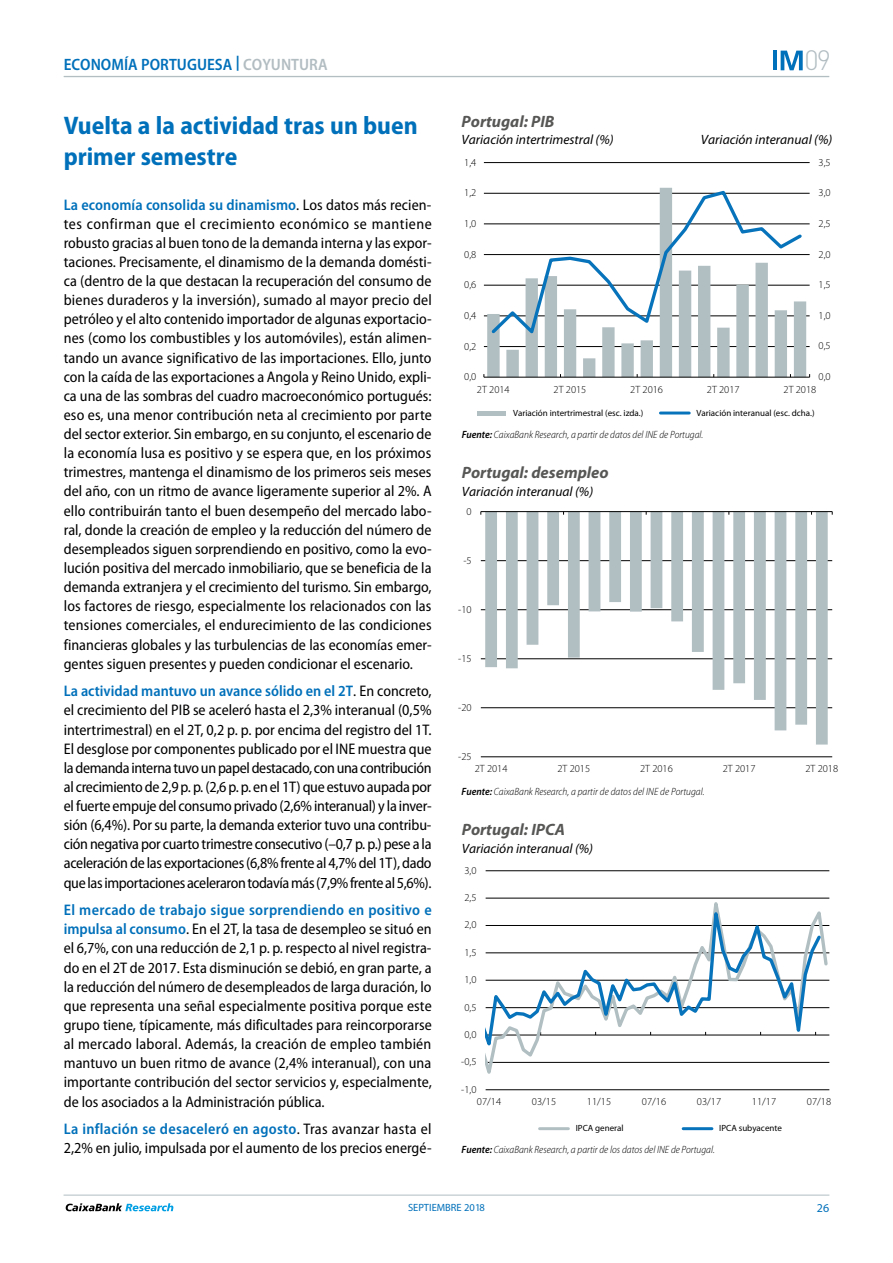
<style>
.page{position:relative;width:893px;height:1263px;background:#fff}
.page>*{position:absolute;margin:0;border:0;box-sizing:border-box;transform-origin:0 0}
.t1{font:300 27.6px "DIN Pro";color:#b2bdc2}
.t2{font:700 semi-condensed 25.5px/31px "Myriad Pro";color:#0070ba}
.t3{font:italic 700 16.5px "Myriad Pro";color:#575756}
.t4{font:600 semi-condensed 16.5px "Myriad Pro";color:#0070ba}
.t5{font:semi-condensed 15.3px/19.2px "Myriad Pro";color:#000;text-align:justify}
.t6{font:italic 13.5px "Myriad Pro";color:#000}
.t7{font:12px "Myriad Pro";color:#0070ba}
.t8{font:300 10.5px "Myriad Pro";color:#000}
.t9{font:italic 300 semi-condensed 10.5px "Myriad Pro";letter-spacing:.005em;color:#000}
.t10{font:10.5px "Myriad Pro";color:#0070ba}
.t11{font:9px "Myriad Pro";color:#000}
.s1{color:#b2bdc2}
.s2{font-weight:600;color:#0070ba}
.s3{font-weight:600}
</style>
<div class="page">
<hr style="left:64px;top:1195px;width:765px;height:1px;background:#b2bdc2">
<svg style="left:66px;top:1203px;width:107px;height:8px"></svg>
<svg style="left:781px;top:51px;width:22px;height:19px"></svg>
<hr style="left:773px;top:51px;width:4px;height:19px;background:#0070ba">
<hr style="left:64px;top:76px;width:765px;height:1px;background:#b2bdc2">
<hr style="left:484px;top:346px;width:326px;height:1px;background:#000">
<hr style="left:484px;top:316px;width:326px;height:1px;background:#000">
<hr style="left:484px;top:285px;width:326px;height:1px;background:#000">
<hr style="left:484px;top:254px;width:326px;height:1px;background:#000">
<hr style="left:484px;top:224px;width:326px;height:1px;background:#000">
<hr style="left:484px;top:193px;width:326px;height:1px;background:#000">
<hr style="left:484px;top:162px;width:326px;height:1px;background:#000">
<svg style="left:487px;top:188px;width:319px;height:189px;fill:#b1bec2"></svg>
<hr style="left:484px;top:377px;width:326px;height:1px;background:#000">
<svg style="left:489px;top:189px;width:316px;height:149px"></svg>
<hr style="left:477px;top:411px;width:29px;height:4px;background:#b1bec2">
<hr style="left:660px;top:411px;width:29px;height:3px;background:#0773ba">
<hr style="left:481px;top:756px;width:351px;height:1px;background:#000">
<hr style="left:481px;top:707px;width:351px;height:1px;background:#000">
<hr style="left:481px;top:658px;width:351px;height:1px;background:#000">
<hr style="left:481px;top:609px;width:351px;height:1px;background:#000">
<hr style="left:481px;top:560px;width:351px;height:1px;background:#000">
<svg style="left:485px;top:512px;width:343px;height:232px"></svg>
<hr style="left:481px;top:511px;width:351px;height:1px;background:#000">
<hr style="left:486px;top:1089px;width:343px;height:1px;background:#000">
<hr style="left:486px;top:870px;width:343px;height:1px;background:#000">
<svg style="left:486px;top:897px;width:344px;height:177px"></svg>
<svg style="left:486px;top:897px;width:337px;height:161px"></svg>
<hr style="left:540px;top:1127px;width:28px;height:3px;background:#b1bec2">
<hr style="left:683px;top:1127px;width:29px;height:3px;background:#0773ba">
<p class="t4" style="left:64px;top:55px;width:265px">ECONOMÍA PORTUGUESA <sup>|</sup> <span class="s1">COYUNTURA</span></p>
<h2 class="t2" style="left:64px;top:110px;width:355px">Vuelta a la actividad tras un buen primer semestre</h2>
<p class="t5" style="left:64px;top:195px;width:370px"><span class="s2">La economía consolida su dinamismo</span>. Los datos más recien&shy;tes confirman que el crecimiento económico se mantiene robusto gracias al buen tono de la demanda interna y las expor&shy;taciones. Precisamente, el dinamismo de la demanda domésti&shy;ca (dentro de la que destacan la recuperación del consumo de bienes duraderos y la inversión), sumado al mayor precio del petróleo y el alto contenido importador de algunas exportacio&shy;nes (como los combustibles y los automóviles), están alimen&shy;tando un avance significativo de las importaciones. Ello, junto con la caída de las exportaciones a Angola y Reino Unido, expli&shy;ca una de las sombras del cuadro macroeconómico portugués: eso es, una menor contribución neta al crecimiento por parte del sector exterior. Sin embargo, en su conjunto, el escenario de la economía lusa es positivo y se espera que, en los próximos trimestres, mantenga el dinamismo de los primeros seis meses del año, con un ritmo de avance ligeramente superior al 2%. A ello contribuirán tanto el buen desempeño del mercado labo&shy;ral, donde la creación de empleo y la reducción del número de desempleados siguen sorprendiendo en positivo, como la evo&shy;lución positiva del mercado inmobiliario, que se beneficia de la demanda extranjera y el crecimiento del turismo. Sin embargo, los factores de riesgo, especialmente los relacionados con las tensiones comerciales, el endurecimiento de las condiciones financieras globales y las turbulencias de las economías emer&shy;gentes siguen presentes y pueden condicionar el escenario.</p>
<p class="t5" style="left:64px;top:682px;width:369px"><span class="s2">La actividad mantuvo un avance sólido en el 2T</span>. En concreto, el crecimiento del PIB se aceleró hasta el 2,3% interanual (0,5% intertrimestral) en el 2T, 0,2 p. p. por encima del registro del 1T.<br>El desglose por componentes publicado por el INE muestra que la demanda interna tuvo un papel destacado, con una contribución al crecimiento de 2,9 p. p. (2,6 p. p. en el 1T) que estuvo aupada por el fuerte empuje del consumo privado (2,6% interanual) y la inver&shy;sión (6,4%). Por su parte, la demanda exterior tuvo una contribu&shy;ción negativa por cuarto trimestre consecutivo (–0,7 p. p.) pese a la aceleración de las exportaciones (6,8% frente al 4,7% del 1T), dado que las importaciones aceleraron todavía más (7,9% frente al 5,6%).</p>
<p class="t5" style="left:64px;top:901px;width:369px"><span class="s2">El mercado de trabajo sigue sorprendiendo en positivo e impulsa al consumo</span>. En el 2T, la tasa de desempleo se situó en el 6,7%, con una reducción de 2,1 p. p. respecto al nivel registra&shy;do en el 2T de 2017. Esta disminución se debió, en gran parte, a la reducción del número de desempleados de larga duración, lo que representa una señal especialmente positiva porque este grupo tiene, típicamente, más dificultades para reincorporarse al mercado laboral. Además, la creación de empleo también mantuvo un buen ritmo de avance (2,4% interanual), con una importante contribución del sector servicios y, especialmente, de los asociados a la Administración pública.</p>
<p class="t5" style="left:64px;top:1120px;width:369px"><span class="s2">La inflación se desaceleró en agosto</span>. Tras avanzar hasta el<br>2,2% en julio, impulsada por el aumento de los precios energé-</p>
<h1 class="t1" style="left:804px;top:42px;width:28px">09</h1>
<p class="t3" style="left:462px;top:113px;width:94px">Portugal: PIB</p>
<p class="t6" style="left:462px;top:133px;width:154px">Variación intertrimestral (%)</p>
<p class="t6" style="left:701px;top:133px;width:133px">Variación interanual (%)</p>
<p class="t8" style="left:464px;top:156px;width:14px">1,4</p>
<p class="t8" style="left:819px;top:156px;width:14px">3,5</p>
<p class="t8" style="left:464px;top:187px;width:14px">1,2</p>
<p class="t8" style="left:819px;top:187px;width:14px">3,0</p>
<p class="t8" style="left:464px;top:218px;width:14px">1,0</p>
<p class="t8" style="left:819px;top:218px;width:14px">2,5</p>
<p class="t8" style="left:464px;top:248px;width:14px">0,8</p>
<p class="t8" style="left:819px;top:248px;width:14px">2,0</p>
<p class="t8" style="left:464px;top:279px;width:14px">0,6</p>
<p class="t8" style="left:819px;top:279px;width:14px">1,5</p>
<p class="t8" style="left:464px;top:310px;width:14px">0,4</p>
<p class="t8" style="left:819px;top:310px;width:14px">1,0</p>
<p class="t8" style="left:464px;top:340px;width:14px">0,2</p>
<p class="t8" style="left:819px;top:340px;width:14px">0,5</p>
<p class="t8" style="left:464px;top:371px;width:14px">0,0</p>
<p class="t8" style="left:819px;top:371px;width:14px">0,0</p>
<p class="t8" style="left:477px;top:383px;width:34px">2T 2014</p>
<p class="t8" style="left:554px;top:383px;width:34px">2T 2015</p>
<p class="t8" style="left:630px;top:383px;width:34px">2T 2016</p>
<p class="t8" style="left:707px;top:383px;width:34px">2T 2017</p>
<p class="t8" style="left:783px;top:383px;width:34px">2T 2018</p>
<p class="t11" style="left:513px;top:408px;width:132px">Variación intertrimestral (esc. izda.)</p>
<p class="t11" style="left:697px;top:408px;width:120px">Variación interanual (esc. dcha.)</p>
<p class="t9" style="left:462px;top:429px;width:243px"><span class="s3">Fuente:</span> CaixaBank Research, a partir de datos del INE de Portugal.</p>
<p class="t3" style="left:462px;top:463px;width:148px">Portugal: desempleo</p>
<p class="t6" style="left:462px;top:484px;width:133px">Variación interanual (%)</p>
<p class="t8" style="left:467px;top:505px;width:7px">0</p>
<p class="t8" style="left:463px;top:554px;width:10px">-5</p>
<p class="t8" style="left:458px;top:603px;width:15px">-10</p>
<p class="t8" style="left:458px;top:652px;width:15px">-15</p>
<p class="t8" style="left:458px;top:701px;width:15px">-20</p>
<p class="t8" style="left:458px;top:750px;width:15px">-25</p>
<p class="t8" style="left:475px;top:763px;width:34px">2T 2014</p>
<p class="t8" style="left:557px;top:763px;width:34px">2T 2015</p>
<p class="t8" style="left:640px;top:763px;width:34px">2T 2016</p>
<p class="t8" style="left:723px;top:763px;width:34px">2T 2017</p>
<p class="t8" style="left:805px;top:763px;width:34px">2T 2018</p>
<p class="t9" style="left:462px;top:786px;width:245px"><span class="s3">Fuente:</span> CaixaBank Research, a partir de datos del INE de Portugal.</p>
<p class="t3" style="left:462px;top:820px;width:105px">Portugal: IPCA</p>
<p class="t6" style="left:462px;top:841px;width:133px">Variación interanual (%)</p>
<p class="t8" style="left:464px;top:864px;width:14px">3,0</p>
<p class="t8" style="left:464px;top:892px;width:14px">2,5</p>
<p class="t8" style="left:464px;top:919px;width:14px">2,0</p>
<p class="t8" style="left:464px;top:946px;width:14px">1,5</p>
<p class="t8" style="left:464px;top:974px;width:14px">1,0</p>
<p class="t8" style="left:464px;top:1001px;width:14px">0,5</p>
<p class="t8" style="left:464px;top:1029px;width:14px">0,0</p>
<p class="t8" style="left:461px;top:1056px;width:17px">-0,5</p>
<p class="t8" style="left:461px;top:1083px;width:17px">-1,0</p>
<p class="t8" style="left:477px;top:1096px;width:26px">07/14</p>
<p class="t8" style="left:532px;top:1096px;width:26px">03/15</p>
<p class="t8" style="left:587px;top:1096px;width:26px">11/15</p>
<p class="t8" style="left:642px;top:1096px;width:26px">07/16</p>
<p class="t8" style="left:697px;top:1096px;width:26px">03/17</p>
<p class="t8" style="left:752px;top:1096px;width:26px">11/17</p>
<p class="t8" style="left:807px;top:1096px;width:26px">07/18</p>
<p class="t11" style="left:576px;top:1123px;width:49px">IPCA general</p>
<p class="t11" style="left:719px;top:1123px;width:64px">IPCA subyacente</p>
<p class="t9" style="left:462px;top:1143px;width:255px"><span class="s3">Fuente:</span> CaixaBank Research, a partir de los datos del INE de Portugal.</p>
<p class="t10" style="left:408px;top:1202px;width:78px">SEPTIEMBRE 2018</p>
<p class="t7" style="left:817px;top:1202px;width:14px">26</p>
</div>
